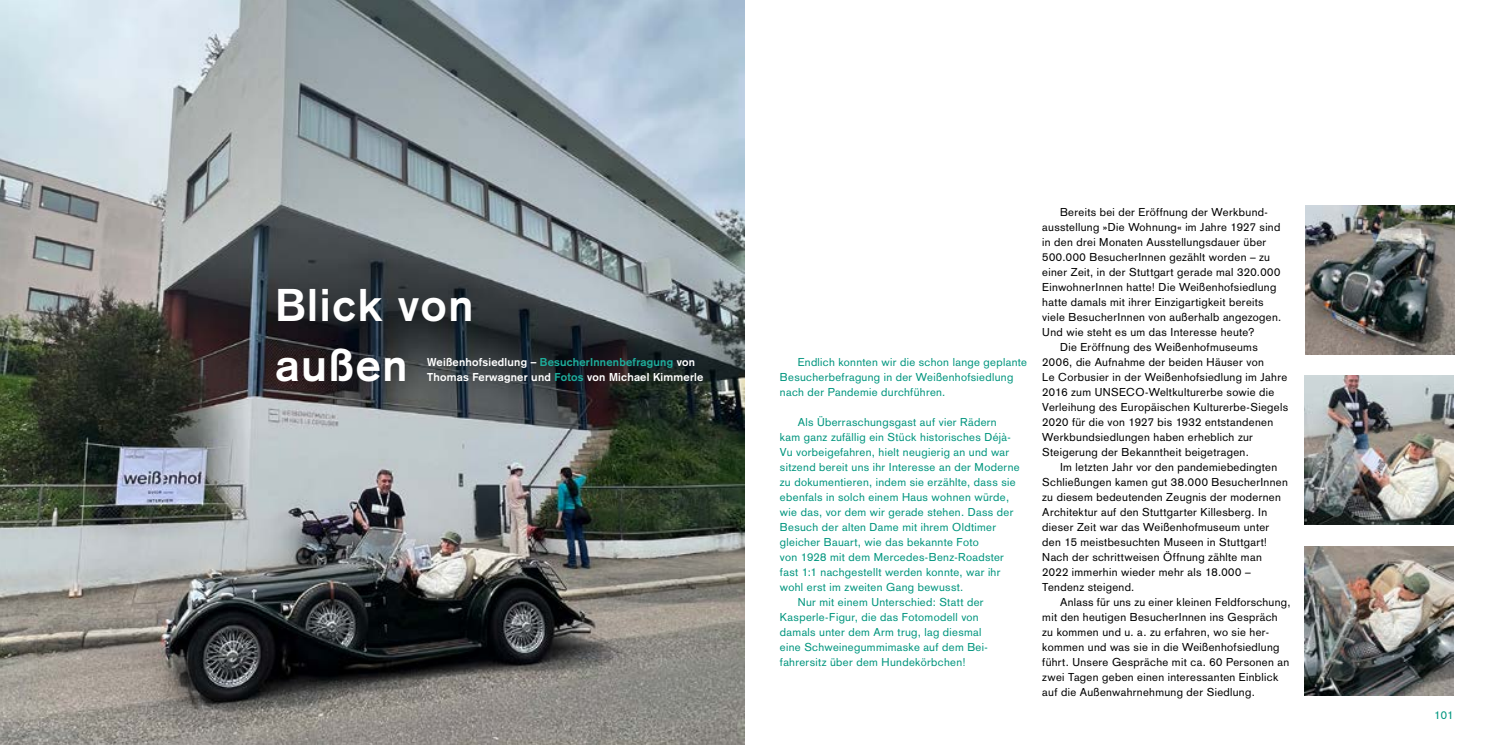
<style>
.page{position:relative;width:1489px;height:745px;background:#fff}
.page>*{position:absolute;margin:0;border:0;box-sizing:border-box;transform-origin:0 0}
.t1{font:700 45px/60px "Akzidenz Grotesk";letter-spacing:.04em;color:#fff}
.t2{font:11.25px "Akzidenz Grotesk";letter-spacing:.03em;color:#000}
.t3{font:11.25px/15px "Akzidenz Grotesk";letter-spacing:.03em;color:#00957e}
.t4{font:700 11.25px/15px "Akzidenz Grotesk";letter-spacing:.02em;color:#fff}
.s1{color:#1eae9c}
</style>
<div class="page">
<img style="left:1304px;top:546px;width:149px;height:148px">
<img style="left:1304px;top:375px;width:149px;height:149px">
<img style="left:1305px;top:205px;width:148px;height:149px">
<img style="left:0;top:0;width:744px;height:744px">
<h1 class="t1" style="left:275px;top:274px;width:199px">Blick von außen</h1>
<p class="t4" style="left:427px;top:354px;width:278px">Weißenhofsiedlung – <span class="s1">BesucherInnenbefragung</span> von<br>Thomas Ferwagner und <span class="s1">Fotos</span> von Michael Kimmerle</p>
<p class="t3" style="left:780px;top:354px;width:248px;text-indent:18px">Endlich konnten wir die schon lange geplante<br>Besucherbefragung in der Weißenhofsiedlung nach der Pandemie durchführen.</p>
<p class="t3" style="left:797px;top:414px;width:200px">Als Überraschungsgast auf vier Rädern</p>
<p class="t3" style="left:780px;top:429px;width:232px">kam ganz zufällig ein Stück historisches Déjà-</p>
<p class="t3" style="left:780px;top:444px;width:231px">Vu vorbeigefahren, hielt neugierig an und war</p>
<p class="t3" style="left:780px;top:459px;width:241px">sitzend bereit uns ihr Interesse an der Moderne</p>
<p class="t3" style="left:780px;top:474px;width:237px">zu dokumentieren, indem sie erzählte, dass sie</p>
<p class="t3" style="left:780px;top:489px;width:231px">ebenfals in solch einem Haus wohnen würde,</p>
<p class="t3" style="left:780px;top:504px;width:235px">wie das, vor dem wir gerade stehen. Dass der</p>
<p class="t3" style="left:780px;top:519px;width:218px">Besuch der alten Dame mit ihrem Oldtimer</p>
<p class="t3" style="left:780px;top:534px;width:200px">gleicher Bauart, wie das bekannte Foto</p>
<p class="t3" style="left:780px;top:549px;width:225px">von 1928 mit dem Mercedes-Benz-Roadster</p>
<p class="t3" style="left:780px;top:564px;width:222px">fast 1:1 nachgestellt werden konnte, war ihr</p>
<p class="t3" style="left:780px;top:579px;width:185px">wohl erst im zweiten Gang bewusst.</p>
<p class="t3" style="left:797px;top:594px;width:187px">Nur mit einem Unterschied: Statt der</p>
<p class="t3" style="left:780px;top:609px;width:200px">Kasperle-Figur, die das Fotomodell von</p>
<p class="t3" style="left:780px;top:624px;width:203px">damals unter dem Arm trug, lag diesmal</p>
<p class="t3" style="left:780px;top:639px;width:209px">eine Schweinegummimaske auf dem Bei-</p>
<p class="t3" style="left:780px;top:654px;width:187px">fahrersitz über dem Hundekörbchen!</p>
<p class="t2" style="left:1059px;top:205px;width:209px">Bereits bei der Eröffnung der Werkbund-</p>
<p class="t2" style="left:1042px;top:220px;width:239px">ausstellung »Die Wohnung« im Jahre 1927 sind</p>
<p class="t2" style="left:1042px;top:235px;width:225px">in den drei Monaten Ausstellungsdauer über</p>
<p class="t2" style="left:1042px;top:250px;width:229px">500.000 BesucherInnen gezählt worden – zu</p>
<p class="t2" style="left:1042px;top:265px;width:239px">einer Zeit, in der Stuttgart gerade mal 320.000</p>
<p class="t2" style="left:1042px;top:280px;width:235px">EinwohnerInnen hatte! Die Weißenhofsiedlung</p>
<p class="t2" style="left:1042px;top:295px;width:223px">hatte damals mit ihrer Einzigartigkeit bereits</p>
<p class="t2" style="left:1042px;top:310px;width:240px">viele BesucherInnen von außerhalb angezogen.</p>
<p class="t2" style="left:1042px;top:325px;width:214px">Und wie steht es um das Interesse heute?</p>
<p class="t2" style="left:1059px;top:340px;width:199px">Die Eröffnung des Weißenhofmuseums</p>
<p class="t2" style="left:1042px;top:355px;width:223px">2006, die Aufnahme der beiden Häuser von</p>
<p class="t2" style="left:1042px;top:370px;width:246px">Le Corbusier in der Weißenhofsiedlung im Jahre</p>
<p class="t2" style="left:1042px;top:385px;width:233px">2016 zum UNSECO-Weltkulturerbe sowie die</p>
<p class="t2" style="left:1042px;top:400px;width:247px">Verleihung des Europäischen Kulturerbe-Siegels</p>
<p class="t2" style="left:1042px;top:415px;width:232px">2020 für die von 1927 bis 1932 entstandenen</p>
<p class="t2" style="left:1042px;top:430px;width:212px">Werkbundsiedlungen haben erheblich zur</p>
<p class="t2" style="left:1042px;top:445px;width:208px">Steigerung der Bekanntheit beigetragen.</p>
<p class="t2" style="left:1059px;top:460px;width:219px">Im letzten Jahr vor den pandemiebedingten</p>
<p class="t2" style="left:1042px;top:475px;width:247px">Schließungen kamen gut 38.000 BesucherInnen</p>
<p class="t2" style="left:1042px;top:490px;width:240px">zu diesem bedeutenden Zeugnis der modernen</p>
<p class="t2" style="left:1042px;top:505px;width:226px">Architektur auf den Stuttgarter Killesberg. In</p>
<p class="t2" style="left:1042px;top:520px;width:228px">dieser Zeit war das Weißenhofmuseum unter</p>
<p class="t2" style="left:1042px;top:535px;width:226px">den 15 meistbesuchten Museen in Stuttgart!</p>
<p class="t2" style="left:1042px;top:550px;width:221px">Nach der schrittweisen Öffnung zählte man</p>
<p class="t2" style="left:1042px;top:565px;width:210px">2022 immerhin wieder mehr als 18.000 –</p>
<p class="t2" style="left:1042px;top:580px;width:94px">Tendenz steigend.</p>
<p class="t2" style="left:1059px;top:595px;width:232px">Anlass für uns zu einer kleinen Feldforschung,</p>
<p class="t2" style="left:1042px;top:610px;width:237px">mit den heutigen BesucherInnen ins Gespräch</p>
<p class="t2" style="left:1042px;top:625px;width:228px">zu kommen und u. a. zu erfahren, wo sie her-</p>
<p class="t2" style="left:1042px;top:640px;width:239px">kommen und was sie in die Weißenhofsiedlung</p>
<p class="t2" style="left:1042px;top:655px;width:248px">führt. Unsere Gespräche mit ca. 60 Personen an</p>
<p class="t2" style="left:1042px;top:670px;width:238px">zwei Tagen geben einen interessanten Einblick</p>
<p class="t2" style="left:1042px;top:685px;width:214px">auf die Außenwahrnehmung der Siedlung.</p>
<p class="t3" style="left:1434px;top:707px;width:21px">101</p>
</div>
